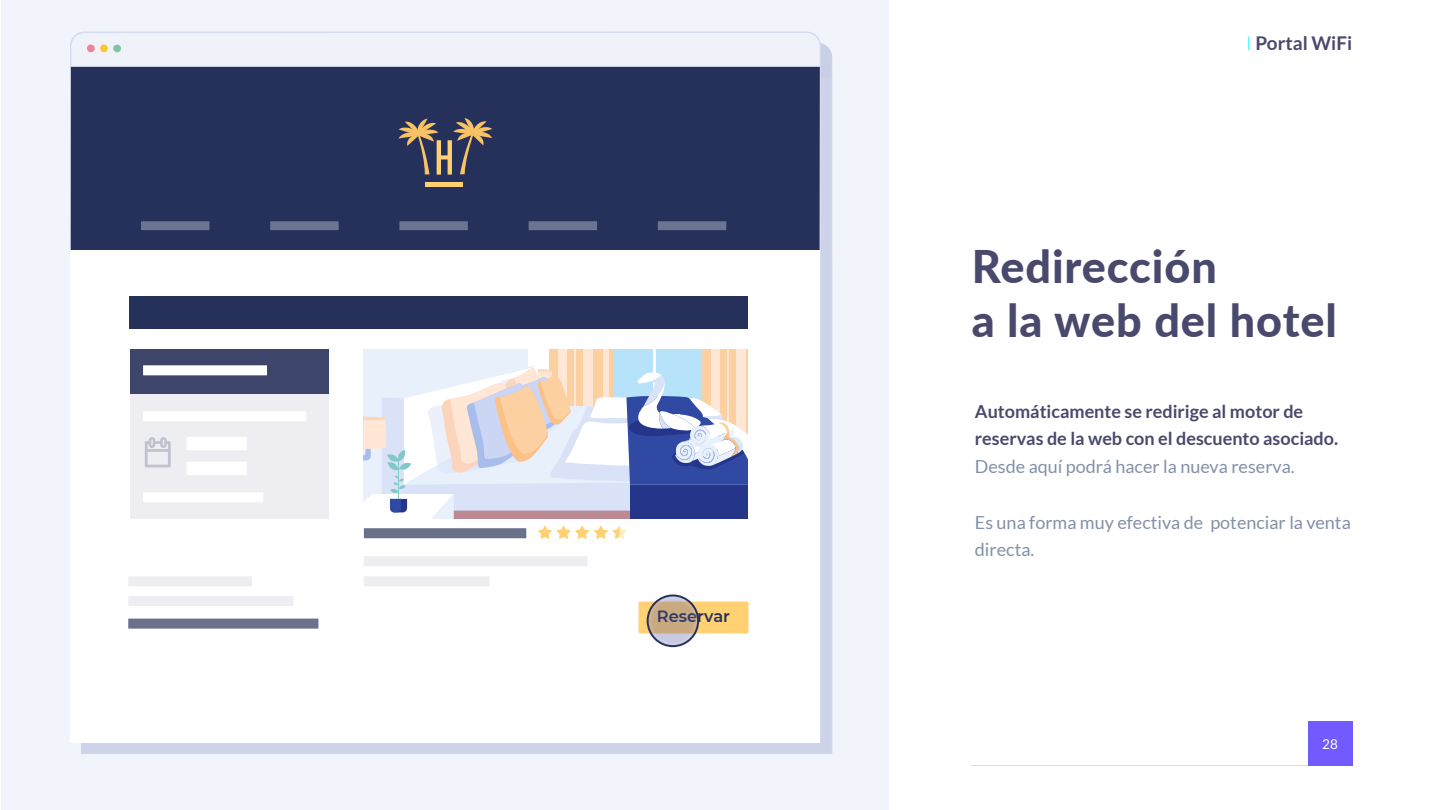
<style>
.page{position:relative;width:1440px;height:810px;background:#fff}
.page>*{position:absolute;margin:0;border:0;box-sizing:border-box;transform-origin:0 0}
.t1{font:800 45px/54px "Lato";letter-spacing:.02em;color:#49496d}
.t2{font:700 18.98px "Lato";color:#49496d}
.t3{font:18px/27.8px "Lato";color:#8390a8}
.t4{font:700 18px/27.8px "Lato";color:#49496d}
.t5{font:600 16.27px "Montserrat";color:#25315a}
.t6{font:13.5px "Lato";color:#fff}
.s1{font-weight:300;color:#0ff}
</style>
<div class="page">
<div style="left:1px;top:0;width:887px;height:810px;background:#f2f4fc"></div>
<svg style="left:70px;top:32px;width:751px;height:34px"></svg>
<div style="left:87px;top:44px;width:8px;height:8px;background:#ef8594;border-radius:50%"></div>
<div style="left:100px;top:45px;width:8px;height:7px;background:#fcc62e;border-radius:50%"></div>
<div style="left:113px;top:45px;width:8px;height:7px;background:#81c49f;border-radius:50%"></div>
<div style="left:82px;top:78px;width:750px;height:676px;background:#cdd4e9"></div>
<div style="left:71px;top:67px;width:749px;height:183px;background:#25315a"></div>
<div style="left:141px;top:221px;width:68px;height:9px;background:#6c7490"></div>
<div style="left:270px;top:221px;width:69px;height:9px;background:#6c7490"></div>
<div style="left:399px;top:221px;width:69px;height:9px;background:#6c7490"></div>
<div style="left:529px;top:221px;width:68px;height:9px;background:#6c7490"></div>
<div style="left:658px;top:221px;width:68px;height:9px;background:#6c7490"></div>
<svg style="left:398px;top:118px;width:94px;height:57px"></svg>
<div style="left:425px;top:182px;width:38px;height:5px;background:#ffd173"></div>
<div style="left:70px;top:250px;width:750px;height:492px;background:#fff"></div>
<div style="left:131px;top:350px;width:198px;height:169px;background:#eeedf1"></div>
<div style="left:131px;top:349px;width:198px;height:45px;background:#3d466a"></div>
<div style="left:143px;top:365px;width:124px;height:10px;background:#fff"></div>
<div style="left:143px;top:492px;width:120px;height:10px;background:#fff"></div>
<div style="left:143px;top:411px;width:163px;height:10px;background:#fff"></div>
<div style="left:187px;top:437px;width:60px;height:13px;background:#fff"></div>
<div style="left:187px;top:462px;width:60px;height:13px;background:#fff"></div>
<svg style="left:145px;top:437px;width:26px;height:30px"></svg>
<div style="left:129px;top:296px;width:619px;height:33px;background:#25315a"></div>
<div style="left:128px;top:576px;width:124px;height:10px;background:#eeedf1"></div>
<div style="left:128px;top:596px;width:166px;height:10px;background:#eeedf1"></div>
<div style="left:128px;top:619px;width:190px;height:10px;background:#6a728b"></div>
<div style="left:639px;top:602px;width:110px;height:32px;background:#ffd173;border-radius:2px"></div>
<div style="left:364px;top:528px;width:162px;height:10px;background:#6a728b"></div>
<div style="left:364px;top:556px;width:224px;height:10px;background:#eeedf1"></div>
<div style="left:364px;top:576px;width:126px;height:10px;background:#eeedf1"></div>
<svg style="left:538px;top:526px;width:88px;height:13px"></svg>
<svg style="left:647px;top:595px;width:52px;height:52px"></svg>
<svg style="left:365px;top:349px;width:383px;height:170px"></svg>
<hr style="left:972px;top:765px;width:336px;height:1px;background:#715aff">
<div style="left:1308px;top:722px;width:44px;height:44px;background:#715aff"></div>
<p class="t5" style="left:657px;top:605px;width:75px">Reservar</p>
<p class="t2" style="left:1246px;top:32px;width:108px"><span class="s1">I</span> Portal WiFi</p>
<h1 class="t1" style="left:972px;top:237px;width:367px">Redirección<br>a la web del hotel</h1>
<p class="t4" style="left:975px;top:397px;width:365px">Automáticamente se redirige al motor de reservas de la web con el descuento asociado.</p>
<p class="t3" style="left:975px;top:453px;width:321px">Desde aquí podrá hacer la nueva reserva.</p>
<p class="t3" style="left:975px;top:508px;width:377px">Es una forma muy efectiva de potenciar la venta directa.</p>
<p class="t6" style="left:1321px;top:737px;width:18px">1028</p>
</div>
